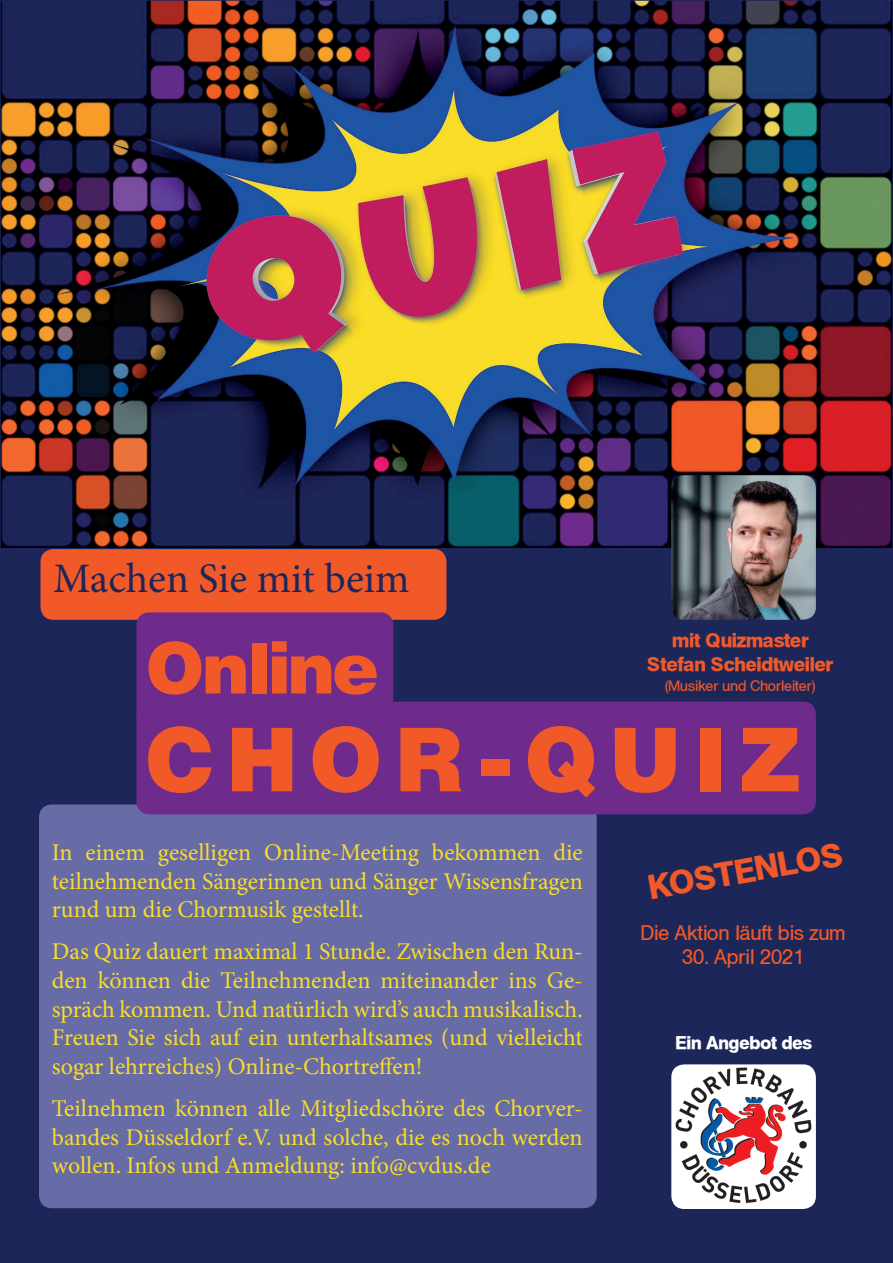
<style>
.page{position:relative;width:893px;height:1263px;background:#1d2659}
.page>*{position:absolute;margin:0;border:0;box-sizing:border-box;transform-origin:0 0}
.t1{font:700 90px "Helten Large";letter-spacing:.18em;color:#f15929}
.t2{font:700 72px "Helten Large";color:#f15929}
.t3{font:42px "Minion Pro";color:#1d2659}
.t4{font:33px "Helten Large Normal";color:#f15929}
.t5{font:24px/28.8px "Minion Pro";color:#f9dd28;text-align:justify}
.t6{font:21px "Helten Normal";color:#f15929}
.t7{font:19.5px/24px "Helten Large Normal";color:#f15929;text-align:center}
.t8{font:18px "Helten Large Normal";color:#fff}
.t9{font:15px "Helten Normal";color:#f15929}
</style>
<div class="page">
<img style="left:3px;top:3px;width:887px;height:544px">
<div style="left:39px;top:804px;width:558px;height:404px;background:#676ba6;border-radius:13px"></div>
<div style="left:41px;top:549px;width:405px;height:71px;background:#f15929;border-radius:13px"></div>
<img style="left:671px;top:475px;width:145px;height:145px">
<img style="left:671px;top:1064px;width:145px;height:145px">
<div style="left:136px;top:612px;width:257px;height:113px;background:#6e2b8c;border-radius:13px"></div>
<div style="left:136px;top:702px;width:680px;height:112px;background:#6e2b8c;border-radius:13px"></div>
<h3 class="t3" style="left:53px;top:551px;width:358px">Machen Sie mit beim</h3>
<p class="t7" style="left:647px;top:628px;width:187px">mit Quizmaster<br>Stefan Scheidtweiler</p>
<p class="t9" style="left:664px;top:677px;width:153px">(Musiker und Chorleiter)</p>
<h2 class="t2" style="left:149px;top:625px;width:230px">Online</h2>
<h1 class="t1" style="left:149px;top:706px;width:654px">CHOR-QUIZ</h1>
<p class="t5" style="left:52px;top:838px;width:533px">In einem geselligen Online-Meeting bekommen die teilnehmenden Sängerinnen und Sänger Wissensfragen rund um die Chormusik gestellt.</p>
<p class="t5" style="left:52px;top:937px;width:533px">Das Quiz dauert maximal 1 Stunde. Zwischen den Run&shy;den können die Teilnehmenden miteinander ins Ge&shy;spräch kommen. Und natürlich wird’s auch musikalisch.<br>Freuen Sie sich auf ein unterhaltsames (und vielleicht sogar lehrreiches) Online-Chortreffen!</p>
<p class="t5" style="left:52px;top:1094px;width:533px">Teilnehmen können alle Mitgliedschöre des Chorver&shy;bandes Düsseldorf e.V. und solche, die es noch werden wollen. Infos und Anmeldung: info@cvdus.de</p>
<h3 class="t4" style="left:645px;top:867px;width:199px;rotate:-10deg">KOSTENLOS</h3>
<p class="t6" style="left:641px;top:921px;width:206px">Die Aktion läuft bis zum</p>
<p class="t6" style="left:682px;top:945px;width:124px">30. April 2021</p>
<p class="t8" style="left:675px;top:1031px;width:138px">Ein Angebot des</p>
</div>
